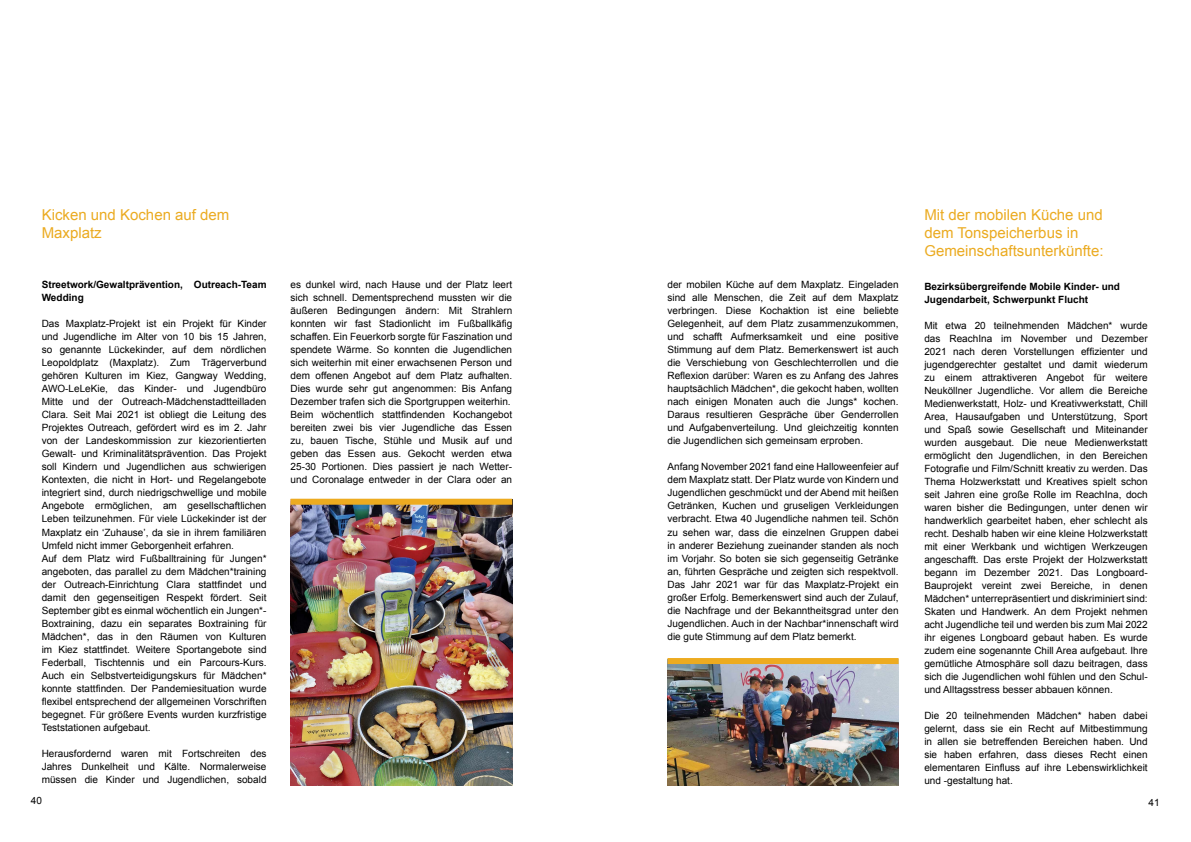
<style>
.page{position:relative;width:1191px;height:842px;background:#fff}
.page>*{position:absolute;margin:0;border:0;box-sizing:border-box;transform-origin:0 0}
.t1{font:15px/18px "Arial";color:#ebab21}
.t2{font:10px/13px "Arial";color:#000;text-align:justify}
.t3{font:700 10px/13px "Arial";color:#000}
</style>
<div class="page">
<img style="left:290px;top:505px;width:222px;height:280px">
<div style="left:290px;top:499px;width:222px;height:6px;background:#edab20"></div>
<img style="left:667px;top:664px;width:231px;height:121px">
<div style="left:667px;top:658px;width:231px;height:6px;background:#edab20"></div>
<h1 class="t1" style="left:42px;top:206px;width:189px">Kicken und Kochen auf dem<br>Maxplatz</h1>
<p class="t3" style="left:42px;top:279px;width:226px">Streetwork/Gewaltprävention, Outreach-Team<br>Wedding</p>
<p class="t2" style="left:42px;top:318px;width:226px;text-align:left">Das Maxplatz-Projekt ist ein Projekt für Kinder und Jugendliche im Alter von 10 bis 15 Jahren, so genannte Lückekinder, auf dem nördlichen Leopoldplatz (Maxplatz). Zum Trägerverbund gehören Kulturen im Kiez, Gangway Wedding, AWO-LeLeKie, das Kinder- und Jugendbüro Mitte und der Outreach-Mädchenstadtteilladen Clara. Seit Mai 2021 ist obliegt die Leitung des Projektes Outreach, gefördert wird es im 2. Jahr von der Landeskommission zur kiezorientierten Gewalt- und Kriminalitätsprävention. Das Projekt soll Kindern und Jugendlichen aus schwierigen Kontexten, die nicht in Hort- und Regelangebote integriert sind, durch niedrigschwellige und mobile Angebote ermöglichen, am gesellschaftlichen Leben teilzunehmen. Für viele Lückekinder ist der Maxplatz ein ‘Zuhause’, da sie in ihrem familiären Umfeld nicht immer Geborgenheit erfahren.<br>Auf dem Platz wird Fußballtraining für Jungen* angeboten, das parallel zu dem Mädchen*training der Outreach-Einrichtung Clara stattfindet und damit den gegenseitigen Respekt fördert. Seit September gibt es einmal wöchentlich ein Jungen*- Boxtraining, dazu ein separates Boxtraining für Mädchen*, das in den Räumen von Kulturen im Kiez stattfindet. Weitere Sportangebote sind Federball, Tischtennis und ein Parcours-Kurs.<br>Auch ein Selbstverteidigungskurs für Mädchen* konnte stattfinden. Der Pandemiesituation wurde flexibel entsprechend der allgemeinen Vorschriften begegnet. Für größere Events wurden kurzfristige Teststationen aufgebaut.</p>
<p class="t2" style="left:42px;top:747px;width:226px">Herausfordernd waren mit Fortschreiten des Jahres Dunkelheit und Kälte. Normalerweise müssen die Kinder und Jugendlichen, sobald</p>
<p class="t2" style="left:290px;top:279px;width:223px;text-align:left">es dunkel wird, nach Hause und der Platz leert sich schnell. Dementsprechend mussten wir die äußeren Bedingungen ändern: Mit Strahlern konnten wir fast Stadionlicht im Fußballkäfig schaffen. Ein Feuerkorb sorgte für Faszination und spendete Wärme. So konnten die Jugendlichen sich weiterhin mit einer erwachsenen Person und dem offenen Angebot auf dem Platz aufhalten.<br>Dies wurde sehr gut angenommen: Bis Anfang Dezember trafen sich die Sportgruppen weiterhin.<br>Beim wöchentlich stattfindenden Kochangebot bereiten zwei bis vier Jugendliche das Essen zu, bauen Tische, Stühle und Musik auf und geben das Essen aus. Gekocht werden etwa 25-30 Portionen. Dies passiert je nach Wetter&shy;und Coronalage entweder in der Clara oder an</p>
<p class="t2" style="left:667px;top:279px;width:233px">der mobilen Küche auf dem Maxplatz. Eingeladen sind alle Menschen, die Zeit auf dem Maxplatz verbringen. Diese Kochaktion ist eine beliebte Gelegenheit, auf dem Platz zusammenzukommen, und schafft Aufmerksamkeit und eine positive Stimmung auf dem Platz. Bemerkenswert ist auch die Verschiebung von Geschlechterrollen und die Reflexion darüber: Waren es zu Anfang des Jahres hauptsächlich Mädchen*, die gekocht haben, wollten nach einigen Monaten auch die Jungs* kochen.<br>Daraus resultieren Gespräche über Genderrollen und Aufgabenverteilung. Und gleichzeitig konnten die Jugendlichen sich gemeinsam erproben.</p>
<p class="t2" style="left:667px;top:461px;width:233px">Anfang November 2021 fand eine Halloweenfeier auf dem Maxplatz statt. Der Platz wurde von Kindern und Jugendlichen geschmückt und der Abend mit heißen Getränken, Kuchen und gruseligen Verkleidungen verbracht. Etwa 40 Jugendliche nahmen teil. Schön zu sehen war, dass die einzelnen Gruppen dabei in anderer Beziehung zueinander standen als noch im Vorjahr. So boten sie sich gegenseitig Getränke an, führten Gespräche und zeigten sich respektvoll.<br>Das Jahr 2021 war für das Maxplatz-Projekt ein großer Erfolg. Bemerkenswert sind auch der Zulauf, die Nachfrage und der Bekanntheitsgrad unter den Jugendlichen. Auch in der Nachbar*innenschaft wird die gute Stimmung auf dem Platz bemerkt.</p>
<h1 class="t1" style="left:924px;top:206px;width:181px">Mit der mobilen Küche und dem Tonspeicherbus in<br>Gemeinschaftsunterkünfte:</h1>
<p class="t3" style="left:924px;top:280px;width:197px">Bezirksübergreifende Mobile Kinder- und<br>Jugendarbeit, Schwerpunkt Flucht</p>
<p class="t2" style="left:924px;top:319px;width:225px">Mit etwa 20 teilnehmenden Mädchen* wurde das ReachIna im November und Dezember 2021 nach deren Vorstellungen effizienter und jugendgerechter gestaltet und damit wiederum zu einem attraktiveren Angebot für weitere Neuköllner Jugendliche. Vor allem die Bereiche Medienwerkstatt, Holz- und Kreativwerkstatt, Chill Area, Hausaufgaben und Unterstützung, Sport und Spaß sowie Gesellschaft und Miteinander wurden ausgebaut. Die neue Medienwerkstatt ermöglicht den Jugendlichen, in den Bereichen Fotografie und Film/Schnitt kreativ zu werden. Das Thema Holzwerkstatt und Kreatives spielt schon seit Jahren eine große Rolle im ReachIna, doch waren bisher die Bedingungen, unter denen wir handwerklich gearbeitet haben, eher schlecht als recht. Deshalb haben wir eine kleine Holzwerkstatt mit einer Werkbank und wichtigen Werkzeugen angeschafft. Das erste Projekt der Holzwerkstatt begann im Dezember 2021. Das Longboard-Bauprojekt vereint zwei Bereiche, in denen Mädchen* unterrepräsentiert und diskriminiert sind:<br>Skaten und Handwerk. An dem Projekt nehmen acht Jugendliche teil und werden bis zum Mai 2022 ihr eigenes Longboard gebaut haben. Es wurde zudem eine sogenannte Chill Area aufgebaut. Ihre gemütliche Atmosphäre soll dazu beitragen, dass sich die Jugendlichen wohl fühlen und den Schul&shy;und Alltagsstress besser abbauen können.</p>
<p class="t2" style="left:924px;top:709px;width:225px">Die 20 teilnehmenden Mädchen* haben dabei gelernt, dass sie ein Recht auf Mitbestimmung in allen sie betreffenden Bereichen haben. Und sie haben erfahren, dass dieses Recht einen elementaren Einfluss auf ihre Lebenswirklichkeit und -gestaltung hat.</p>
<p class="t2" style="left:31px;top:794px;width:13px">40</p>
<p class="t2" style="left:1148px;top:796px;width:13px">41</p>
</div>
